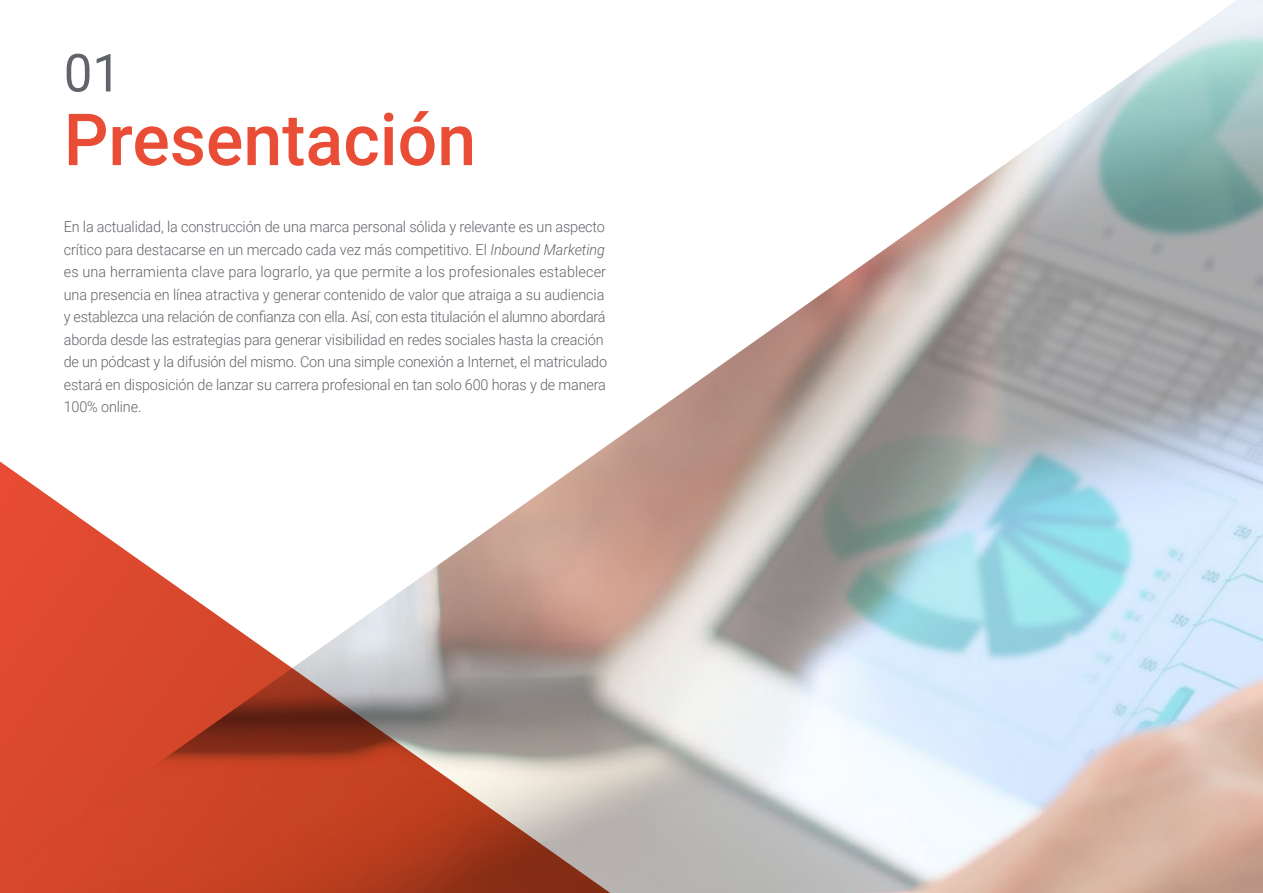
<style>
.page{position:relative;width:1263px;height:893px;background:#fff}
.page>*{position:absolute;margin:0;border:0;box-sizing:border-box;transform-origin:0 0}
.t1{font:500 72px "Roboto";color:#e94d35}
.t2{font:52.5px "Roboto";color:#61646a}
.t3{font:300 15px/22.5px "Roboto";letter-spacing:-.01em;color:#61646a;scale:.96 1}
.s1{font-style:italic}
</style>
<div class="page">
<img style="left:607px;top:0;width:656px;height:893px">
<svg style="left:0;top:446px;width:640px;height:447px"></svg>
<h2 class="t2" style="left:64px;top:36px;width:59px">01</h2>
<h1 class="t1" style="left:64px;top:89px;width:414px">Presentación</h1>
<p class="t3" style="left:64px;top:215px;width:567px">En la actualidad, la construcción de una marca personal sólida y relevante es un aspecto crítico para destacarse en un mercado cada vez más competitivo. El <span class="s1">Inbound Marketing </span>es una herramienta clave para lograrlo, ya que permite a los profesionales establecer una presencia en línea atractiva y generar contenido de valor que atraiga a su audiencia y establezca una relación de confianza con ella. Así, con esta titulación el alumno abordará aborda desde las estrategias para generar visibilidad en redes sociales hasta la creación de un pódcast y la difusión del mismo. Con una simple conexión a Internet, el matriculado estará en disposición de lanzar su carrera profesional en tan solo 600 horas y de manera 100% online.</p>
</div>
